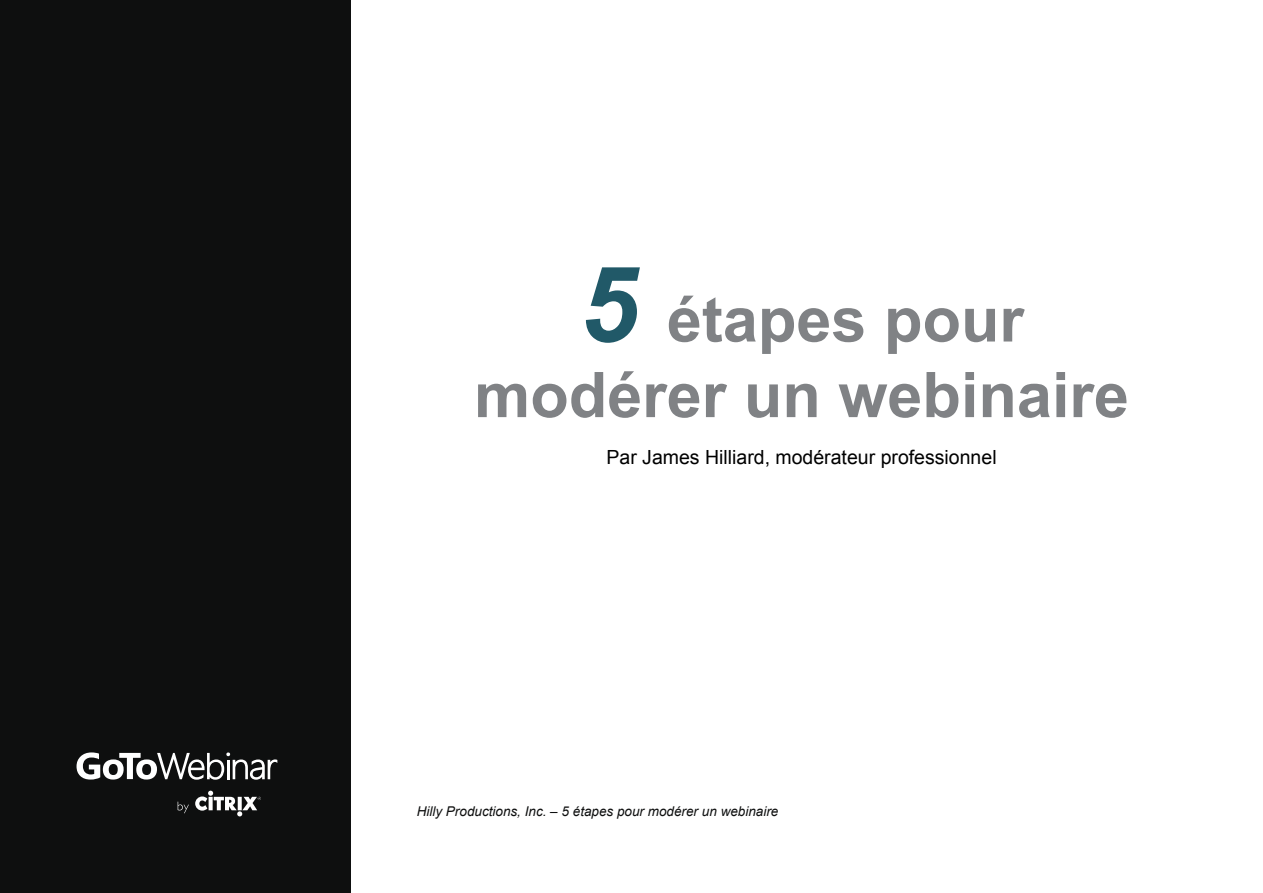
<style>
.page{position:relative;width:1263px;height:893px;background:#fff}
.page>*{position:absolute;margin:0;border:0;box-sizing:border-box;transform-origin:0 0}
.t1{font:700 63px/75.6px "Arial";color:#808285;text-align:center}
.t2{font:19.5px "Arial";color:#000}
.t3{font:italic 13.5px "Arial";color:#0e0f0f}
.s1{font-style:italic;font-size:105px;color:#215968}
</style>
<div class="page">
<div style="left:0;top:0;width:351px;height:893px;background:#0e0f0f"></div>
<svg style="left:178px;top:802px;width:11px;height:11px"></svg>
<svg style="left:195px;top:791px;width:66px;height:25px"></svg>
<svg style="left:77px;top:752px;width:200px;height:28px"></svg>
<h1 class="t1" style="left:474px;top:283px;width:656px"><span class="s1">5</span> étapes pour modérer un webinaire</h1>
<h2 class="t2" style="left:606px;top:444px;width:392px">Par James Hilliard, modérateur professionnel</h2>
<p class="t3" style="left:417px;top:802px;width:363px">Hilly Productions, Inc. – 5 étapes pour modérer un webinaire</p>
</div>
